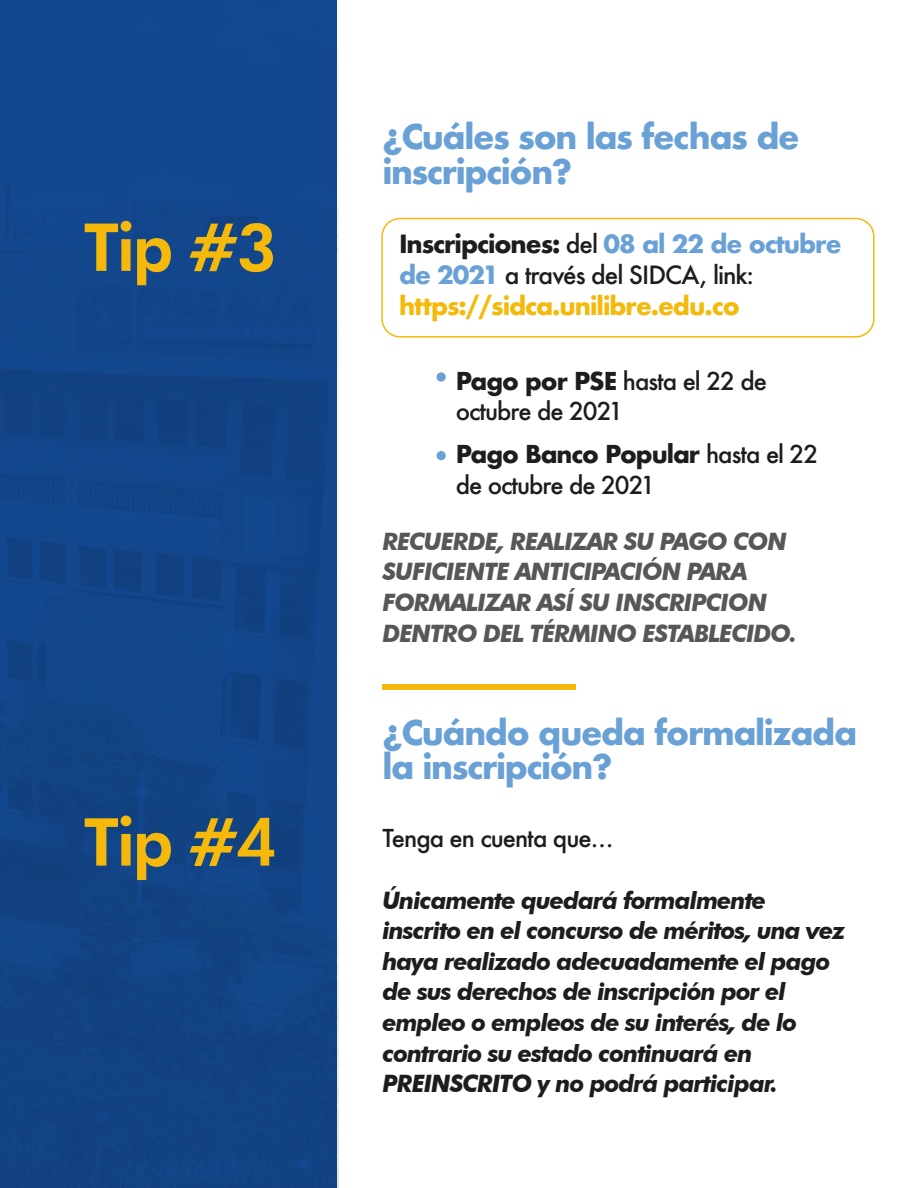
<style>
.page{position:relative;width:918px;height:1188px;background:#fff}
.page>*{position:absolute;margin:0;border:0;box-sizing:border-box;transform-origin:0 0}
.t1{font:700 66.15px "Futura BT";letter-spacing:-.04em;color:#f5b90b}
.t2{font:700 33px/34.3px "Futura";letter-spacing:-.04em;color:#69a1d6}
.t3{font:700 24.45px/31.2px "Futura";letter-spacing:-.04em;color:#f5b90b}
.t4{font:italic 700 24px/30.6px "Futura BT";letter-spacing:-.04em;color:#1d1d1b}
.t5{font:italic 700 24px/30.6px "Futura BT";letter-spacing:-.04em;color:#575756}
.t6{font:500 24px/30.6px "Futura";letter-spacing:-.04em;color:#1d1d1b}
.s1{color:#1d1d1b}
.s2{font-weight:500;color:#1d1d1b}
.s3{color:#69a1d6}
.s4{font-weight:700}
</style>
<div class="page">
<div style="left:0;top:0;width:337px;height:1188px;background:#124589"></div>
<div style="left:382px;top:684px;width:194px;height:5px;background:#f5b90b"></div>
<div style="left:381px;top:218px;width:494px;height:120px;border:2px solid #f5b90b;border-radius:18px"></div>
<div style="left:437px;top:372px;width:9px;height:10px;background:#69a1d6;border-radius:50%"></div>
<div style="left:437px;top:451px;width:9px;height:9px;background:#69a1d6;border-radius:50%"></div>
<h2 class="t2" style="left:382px;top:120px;width:419px">¿Cuáles son las fechas de inscripción?</h2>
<h1 class="t1" style="left:83px;top:207px;width:195px">Tip #3</h1>
<p class="t3" style="left:399px;top:228px;width:444px"><span class="s1">Inscripciones:</span> <span class="s2">del</span> <span class="s3">08 al 22 de octubre de 2021</span> <span class="s2">a través del SIDCA, link: </span>https://sidca.unilibre.edu.co</p>
<p class="t6" style="left:456px;top:365px;width:313px"><span class="s4">Pago por PSE</span> hasta el 22 de octubre de 2021</p>
<p class="t6" style="left:456px;top:438px;width:364px"><span class="s4">Pago Banco Popular</span> hasta el 22 de octubre de 2021</p>
<p class="t5" style="left:382px;top:526px;width:416px">RECUERDE, REALIZAR SU PAGO CON<br>SUFICIENTE ANTICIPACIÓN PARA<br>FORMALIZAR ASÍ SU INSCRIPCION<br>DENTRO DEL TÉRMINO ESTABLECIDO.</p>
<h1 class="t1" style="left:83px;top:802px;width:195px">Tip #4</h1>
<h2 class="t2" style="left:382px;top:715px;width:476px">¿Cuándo queda formalizada la inscripción?</h2>
<p class="t6" style="left:382px;top:823px;width:233px">Tenga en cuenta que…</p>
<p class="t4" style="left:382px;top:885px;width:465px">Únicamente quedará formalmente inscrito en el concurso de méritos, una vez haya realizado adecuadamente el pago de sus derechos de inscripción por el empleo o empleos de su interés, de lo contrario su estado continuará en PREINSCRITO y no podrá participar.</p>
</div>
